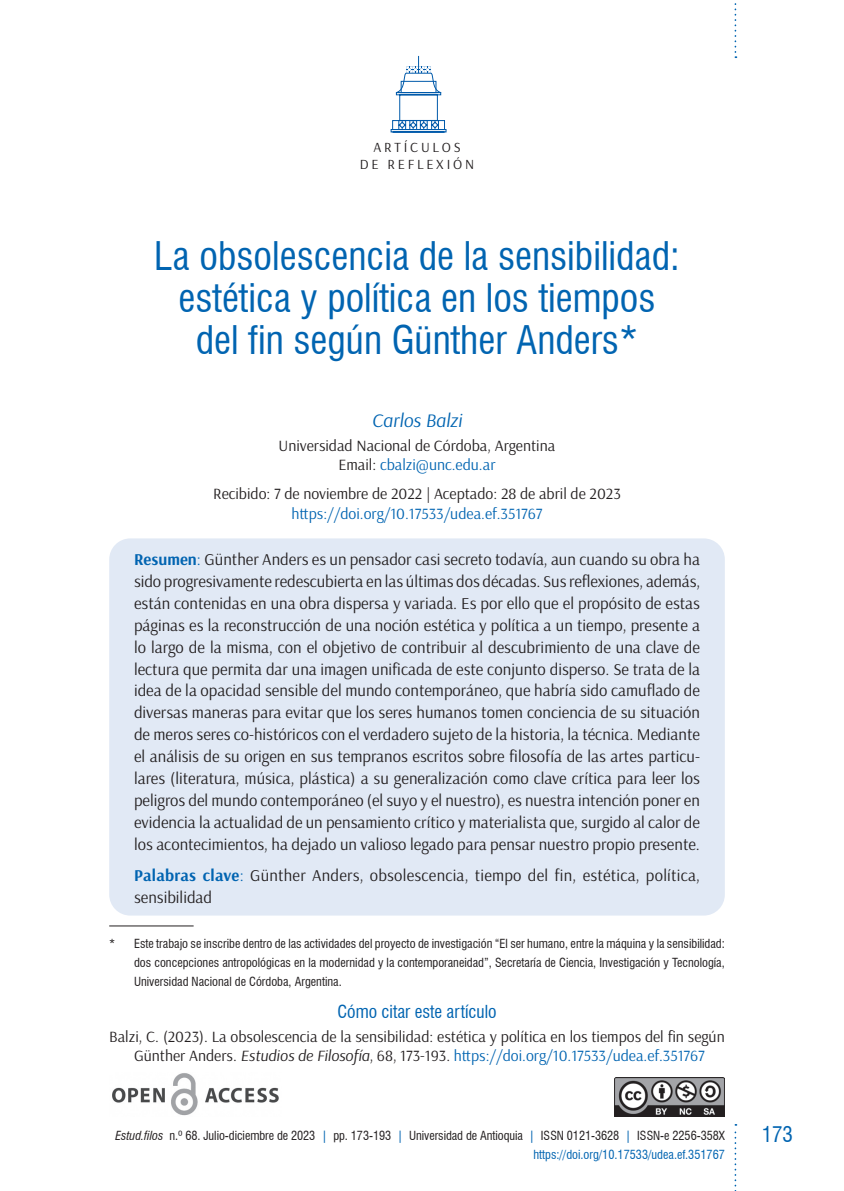
<style>
.page{position:relative;width:844px;height:1191px;background:#fff}
.page>*{position:absolute;margin:0;border:0;box-sizing:border-box;transform-origin:0 0}
._00_Título{font:condensed 38.5px/42px "Swiss 721 BT";color:#0164b1;text-align:center}
.t1{font:condensed 21px "Swiss 721 BT";color:#0164b1}
.Nombre_2{font:italic 19.25px "Arsenal";color:#0164b1}
.tex_titulo_citar_art{font:condensed 17.5px "Swiss 721 BT";color:#0164b1}
.Resumen{font:16.62px/21.9px "Arsenal";color:#231f20;text-align:justify}
.tex_como_citar_art{font:15.75px/19.2px "Arsenal";color:#231f20;text-align:center}
.Nombre{font:15.75px "Arsenal";color:#231f20}
.Nombre-2{font:15.75px "Arsenal";color:#0164b1}
.Separador{font:14px "Arsenal";letter-spacing:.2em;color:#231f20}
.Pie_de_pagina{font:condensed 12.25px/19.2px "Swiss 721 BT";letter-spacing:-.005em;color:#231f20;text-align:justify}
.t2{font:condensed 12.25px "Swiss 721 BT";color:#0164b1}
.s1{color:#231f20}
.s2{font-weight:700;color:#0164b1}
.s3{color:#0164b1}
.s4{font-style:italic}
</style>
<div class="page">
<svg style="left:734px;top:1124px;width:2px;height:67px"></svg>
<svg style="left:734px;top:3px;width:2px;height:55px"></svg>
<div style="left:109px;top:538px;width:615px;height:377px;background:#e1e9f5;border-radius:21px"></div>
<img style="left:614px;top:1078px;width:110px;height:38px">
<img style="left:112px;top:1073px;width:167px;height:43px">
<svg style="left:390px;top:56px;width:56px;height:76px"></svg>
<hr style="left:109px;top:925px;width:84px;height:1px;background:#231f20">
<p class="Separador" style="left:373px;top:139px;width:89px">ARTÍCULOS</p>
<p class="Separador" style="left:359px;top:156px;width:116px">DE REFLEXIÓN</p>
<p class="_00_Título" style="left:154px;top:234px;width:527px">La obsolescencia de la sensibilidad: estética y política en los tiempos del fin según Günther Anders*</p>
<p class="Nombre_2" style="left:372px;top:408px;width:92px">Carlos Balzi</p>
<p class="Nombre" style="left:278px;top:436px;width:278px">Universidad Nacional de Córdoba, Argentina</p>
<p class="Nombre-2" style="left:338px;top:455px;width:158px"><span class="s1">Email:</span> cbalzi@unc.edu.ar</p>
<p class="Nombre" style="left:213px;top:484px;width:409px">Recibido: 7 de noviembre de 2022 | Aceptado: 28 de abril de 2023</p>
<p class="Nombre-2" style="left:291px;top:504px;width:252px">https://doi.org/10.17533/udea.ef.351767</p>
<p class="Resumen" style="left:134px;top:549px;width:567px"><span class="s2">Resumen</span><span class="s3">:</span> Günther Anders es un pensador casi secreto todavía, aun cuando su obra ha sido progresivamente redescubierta en las últimas dos décadas. Sus reflexiones, además, están contenidas en una obra dispersa y variada. Es por ello que el propósito de estas páginas es la reconstrucción de una noción estética y política a un tiempo, presente a lo largo de la misma, con el objetivo de contribuir al descubrimiento de una clave de lectura que permita dar una imagen unificada de este conjunto disperso. Se trata de la idea de la opacidad sensible del mundo contemporáneo, que habría sido camuflado de diversas maneras para evitar que los seres humanos tomen conciencia de su situación de meros seres co-históricos con el verdadero sujeto de la historia, la técnica. Mediante el análisis de su origen en sus tempranos escritos sobre filosofía de las artes particu&shy;lares (literatura, música, plástica) a su generalización como clave crítica para leer los peligros del mundo contemporáneo (el suyo y el nuestro), es nuestra intención poner en evidencia la actualidad de un pensamiento crítico y materialista que, surgido al calor de los acontecimientos, ha dejado un valioso legado para pensar nuestro propio presente.</p>
<p class="Resumen" style="left:134px;top:865px;width:567px"><span class="s2">Palabras clave</span><span class="s3">:</span> Günther Anders, obsolescencia, tiempo del fin, estética, política, sensibilidad</p>
<p class="Pie_de_pagina" style="left:134px;top:933px;width:592px;text-indent:-25px">* Este trabajo se inscribe dentro de las actividades del proyecto de investigación “El ser humano, entre la máquina y la sensibilidad: dos concepciones antropológicas en la modernidad y la contemporaneidad”, Secretaría de Ciencia, Investigación y Tecnología, Universidad Nacional de Córdoba, Argentina.</p>
<p class="tex_titulo_citar_art" style="left:337px;top:1001px;width:161px">Cómo citar este artículo</p>
<p class="tex_como_citar_art" style="left:109px;top:1027px;width:617px">Balzi, C. (2023). La obsolescencia de la sensibilidad: estética y política en los tiempos del fin según<br>Günther Anders. <span class="s4">Estudios de Filosofía</span>, 68, 173-193. <span class="s3">https://doi.org/10.17533/udea.ef.351767</span></p>
<p class="Pie_de_pagina" style="left:115px;top:1125px;width:611px"><span class="s4">Estud.filos</span> n.º 68. Julio-diciembre de 2023 <span class="s3">|</span> pp. 173-193 <span class="s3">|</span> Universidad de Antioquia <span class="s3">|</span> ISSN 0121-3628 <span class="s3">|</span> ISSN-e 2256-358X</p>
<p class="t1" style="left:761px;top:1122px;width:33px">173</p>
<p class="t2" style="left:533px;top:1147px;width:193px">https://doi.org/10.17533/udea.ef.351767</p>
</div>
